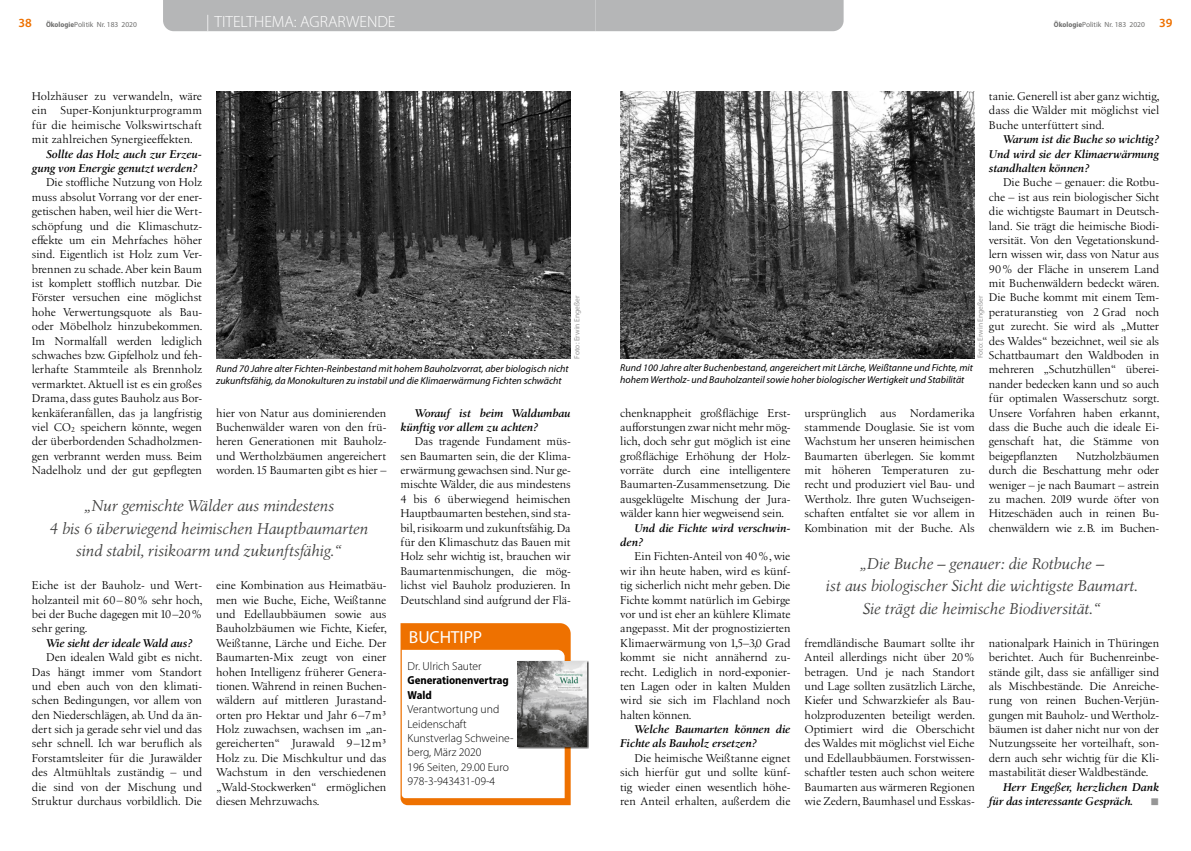
<style>
.page{position:relative;width:1191px;height:851px;background:#fff}
.page>*{position:absolute;margin:0;border:0;box-sizing:border-box;transform-origin:0 0}
.t1{font:17.5px "Myriad Pro";letter-spacing:-.005em;color:#fff}
.t2{font:italic 16.25px/22.5px "Birka LT Pro";letter-spacing:-.01em;color:#414140;text-align:center}
.t3{font:300 16.25px "Myriad Pro";color:#fff}
.t4{font:11.62px/14.4px "Birka LT Pro";color:#000;text-align:justify}
.t5{font:italic 600 11.62px/14.4px "Birka LT Pro";color:#000}
.t6{font:300 11.62px/14.4px "Myriad Pro";color:#000}
.t7{font:700 semi-condensed 11.62px/14.4px "Myriad Pro";letter-spacing:-.005em;color:#000}
.t8{font:11.62px "Wingdings";color:#969696}
.t9{font:italic 10px/12px "Myriad Pro";color:#000}
.t10{font:7.5px "Myriad Pro";color:#6f6f6e}
.t11{font:7.5px "Myriad Pro";color:#969696}
.s1{font-weight:600;font-size:12.5px;color:#ee7100}
.s2{font-weight:700;font-stretch:semi-condensed}
</style>
<div class="page">
<div style="left:163px;top:0;width:680px;height:31px;background:#b5b6b7"></div>
<svg style="left:400px;top:623px;width:170px;height:182px"></svg>
<div style="left:517px;top:660px;width:72px;height:88px;background:#000;opacity:.75"></div>
<img style="left:517px;top:661px;width:69px;height:85px">
<img style="left:620px;top:91px;width:354px;height:267px">
<img style="left:216px;top:91px;width:354px;height:267px">
<p class="t10" style="left:18px;top:20px;width:120px"><span class="s1">38</span> <span class="s2">Ökologie</span>Politik Nr. 183 2020</p>
<h2 class="t3" style="left:206px;top:12px;width:191px">| TITELTHEMA: AGRARWENDE</h2>
<p class="t10" style="left:1054px;top:20px;width:120px"><span class="s2">Ökologie</span>Politik Nr. 183 2020 <span class="s1">39</span></p>
<p class="t4" style="left:32px;top:89px;width:172px">Holzhäuser zu verwandeln, wäre ein Super-Konjunkturprogramm für die heimische Volkswirtschaft mit zahlreichen Synergieeffekten.</p>
<p class="t5" style="left:32px;top:147px;width:172px;text-indent:14px">Sollte das Holz auch zur Erzeu&shy;gung von Energie genutzt werden?</p>
<p class="t4" style="left:32px;top:175px;width:172px;text-indent:14px">Die stoffliche Nutzung von Holz muss absolut Vorrang vor der ener&shy;getischen haben, weil hier die Wert&shy;schöpfung und die Klimaschutz&shy;effekte um ein Mehrfaches höher sind. Eigentlich ist Holz zum Ver&shy;brennen zu schade. Aber kein Baum ist komplett stofflich nutzbar. Die Förster versuchen eine möglichst hohe Verwertungsquote als Bau&shy;oder Möbelholz hinzubekommen.<br>Im Normalfall werden lediglich schwaches bzw. Gipfelholz und feh&shy;lerhafte Stammteile als Brennholz vermarktet. Aktuell ist es ein großes Drama, dass gutes Bauholz aus Bor&shy;kenkäferanfällen, das ja langfristig viel CO<sub>2</sub> speichern könnte, wegen der überbordenden Schadholzmen&shy;gen verbrannt werden muss. Beim Nadelholz und der gut gepflegten</p>
<p class="t4" style="left:989px;top:89px;width:172px">tanie. Generell ist aber ganz wichtig, dass die Wälder mit möglichst viel Buche unterfüttert sind.</p>
<p class="t5" style="left:989px;top:132px;width:172px;text-align:justify;text-indent:14px">Warum ist die Buche so wichtig?<br>Und wird sie der Klimaerwärmung standhalten können?</p>
<p class="t4" style="left:989px;top:175px;width:172px;text-indent:14px">Die Buche – genauer: die Rotbu&shy;che – ist aus rein biologischer Sicht die wichtigste Baumart in Deutsch&shy;land. Sie trägt die heimische Biodi&shy;versität. Von den Vegetationskund&shy;lern wissen wir, dass von Natur aus 90% der Fläche in unserem Land mit Buchenwäldern bedeckt wären.<br>Die Buche kommt mit einem Tem&shy;peraturanstieg von 2 Grad noch gut zurecht. Sie wird als „Mutter des Waldes“ bezeichnet, weil sie als Schattbaumart den Waldboden in mehreren „Schutzhüllen“ überei&shy;nander bedecken kann und so auch für optimalen Wasserschutz sorgt.<br>Unsere Vorfahren haben erkannt, dass die Buche auch die ideale Ei&shy;genschaft hat, die Stämme von beigepflanzten</p>
<p class="t11" style="left:572px;top:358px;width:64px;rotate:-90deg">Foto: Erwin Engeßer</p>
<p class="t11" style="left:975px;top:358px;width:64px;rotate:-90deg">Foto: Erwin Engeßer</p>
<p class="t9" style="left:620px;top:362px;width:354px">Rund 100 Jahre alter Buchenbestand, angereichert mit Lärche, Weißtanne und Fichte, mit hohem Wertholz- und Bauholzanteil sowie hoher biologischer Wertigkeit und Stabilität</p>
<p class="t9" style="left:216px;top:362px;width:354px">Rund 70 Jahre alter Fichten-Reinbestand mit hohem Bauholzvorrat, aber biologisch nicht zukunftsfähig, da Monokulturen zu instabil und die Klimaerwärmung Fichten schwächt</p>
<p class="t4" style="left:620px;top:405px;width:172px">chenknappheit großflächige Erst&shy;aufforstungen zwar nicht mehr mög&shy;lich, doch sehr gut möglich ist eine großflächige Erhöhung der Holz&shy;vorräte durch eine intelligentere Baumarten-Zusammensetzung. Die ausgeklügelte Mischung der Jura&shy;wälder kann hier wegweisend sein.</p>
<p class="t5" style="left:620px;top:520px;width:172px;text-indent:14px">Und die Fichte wird verschwin&shy;den?</p>
<p class="t4" style="left:620px;top:549px;width:172px;text-indent:14px">Ein Fichten-Anteil von 40%, wie wir ihn heute haben, wird es künf&shy;tig sicherlich nicht mehr geben. Die Fichte kommt natürlich im Gebirge vor und ist eher an kühlere Klimate angepasst. Mit der prognostizierten Klimaerwärmung von 1,5–3,0 Grad kommt sie nicht annähernd zu&shy;recht. Lediglich in nord-exponier&shy;ten Lagen oder in kalten Mulden wird sie sich im Flachland noch halten können.</p>
<p class="t5" style="left:620px;top:722px;width:172px;text-indent:14px">Welche Baumarten können die<br>Fichte als Bauholz ersetzen?</p>
<p class="t4" style="left:620px;top:750px;width:172px;text-indent:14px">Die heimische Weißtanne eignet sich hierfür gut und sollte künf&shy;tig wieder einen wesentlich höhe&shy;ren Anteil erhalten, außerdem die</p>
<p class="t4" style="left:804px;top:405px;width:172px">ursprünglich aus Nordamerika stammende Douglasie. Sie ist vom Wachstum her unseren heimischen Baumarten überlegen. Sie kommt mit höheren Temperaturen zu&shy;recht und produziert viel Bau- und Wertholz. Ihre guten Wuchseigen&shy;schaften entfaltet sie vor allem in Kombination mit der Buche. Als</p>
<p class="t4" style="left:216px;top:405px;width:172px">hier von Natur aus dominierenden Buchenwälder waren von den frü&shy;heren Generationen mit Bauholz&shy;und Wertholzbäumen angereichert worden. 15 Baumarten gibt es hier –</p>
<p class="t5" style="left:400px;top:405px;width:172px;text-indent:14px">Worauf ist beim Waldumbau künftig vor allem zu achten?</p>
<p class="t4" style="left:400px;top:434px;width:172px;text-indent:14px">Das tragende Fundament müs&shy;sen Baumarten sein, die der Klima&shy;erwärmung gewachsen sind. Nur ge&shy;mischte Wälder, die aus mindestens 4 bis 6 überwiegend heimischen Hauptbaumarten bestehen, sind sta&shy;bil, risikoarm und zukunftsfähig. Da für den Klimaschutz das Bauen mit Holz sehr wichtig ist, brauchen wir Baumartenmischungen, die mög&shy;lichst viel Bauholz produzieren. In Deutschland sind aufgrund der Flä-</p>
<p class="t4" style="left:989px;top:448px;width:172px;text-indent:87px">Nutzholzbäumen durch die Beschattung mehr oder weniger – je nach Baumart – astrein zu machen. 2019 wurde öfter von Hitzeschäden auch in reinen Bu&shy;chenwäldern wie z.B. im Buchen-</p>
<h2 class="t2" style="left:50px;top:494px;width:320px">„Nur gemischte Wälder aus mindestens<br>4 bis 6 überwiegend heimischen Hauptbaumarten sind stabil, risikoarm und zukunftsfähig.“</h2>
<h2 class="t2" style="left:826px;top:552px;width:314px">„Die Buche – genauer: die Rotbuche –<br>ist aus biologischer Sicht die wichtigste Baumart.<br>Sie trägt die heimische Biodiversität.“</h2>
<p class="t4" style="left:32px;top:578px;width:172px">Eiche ist der Bauholz- und Wert&shy;holzanteil mit 60–80% sehr hoch, bei der Buche dagegen mit 10–20% sehr gering.</p>
<p class="t5" style="left:46px;top:635px;width:148px">Wie sieht der ideale Wald aus?</p>
<p class="t4" style="left:32px;top:650px;width:172px;text-indent:14px">Den idealen Wald gibt es nicht.<br>Das hängt immer vom Standort und eben auch von den klimati&shy;schen Bedingungen, vor allem von den Niederschlägen, ab. Und da än&shy;dert sich ja gerade sehr viel und das sehr schnell. Ich war beruflich als Forstamtsleiter für die Jurawälder des Altmühltals zuständig – und die sind von der Mischung und Struktur durchaus vorbildlich. Die</p>
<p class="t4" style="left:216px;top:578px;width:172px">eine Kombination aus Heimatbäu&shy;men wie Buche, Eiche, Weißtanne und Edellaubbäumen sowie aus Bauholzbäumen wie Fichte, Kiefer, Weißtanne, Lärche und Eiche. Der Baumarten-Mix zeugt von einer hohen Intelligenz früherer Genera&shy;tionen. Während in reinen Buchen&shy;wäldern auf mittleren Jurastand&shy;orten pro Hektar und Jahr 6–7m³<br>Holz zuwachsen, wachsen im „an&shy;gereicherten“ Jurawald 9–12m³<br>Holz zu. Die Mischkultur und das Wachstum in den verschiedenen „Wald-Stockwerken“ ermöglichen diesen Mehrzuwachs.</p>
<h1 class="t1" style="left:409px;top:626px;width:75px">BUCHTIPP</h1>
<p class="t6" style="left:407px;top:658px;width:76px">Dr. Ulrich Sauter</p>
<p class="t7" style="left:407px;top:673px;width:103px">Generationenvertrag<br>Wald</p>
<p class="t6" style="left:407px;top:702px;width:107px">Verantwortung und<br>Leidenschaft<br>Kunstverlag Schweine&shy;berg, März 2020<br>196 Seiten, 29.00 Euro<br>978-3-943431-09-4</p>
<p class="t4" style="left:804px;top:635px;width:172px">fremdländische Baumart sollte ihr Anteil allerdings nicht über 20% betragen. Und je nach Standort und Lage sollten zusätzlich Lärche, Kiefer und Schwarzkiefer als Bau&shy;holzproduzenten beteiligt werden.<br>Optimiert wird die Oberschicht des Waldes mit möglichst viel Eiche und Edellaubbäumen. Forstwissen&shy;schaftler testen auch schon weitere Baumarten aus wärmeren Regionen wie Zedern, Baumhasel und Esskas-</p>
<p class="t4" style="left:989px;top:635px;width:172px">nationalpark Hainich in Thüringen berichtet. Auch für Buchenreinbe&shy;stände gilt, dass sie anfälliger sind als Mischbestände. Die Anreiche&shy;rung von reinen Buchen-Verjün&shy;gungen mit Bauholz- und Wertholz&shy;bäumen ist daher nicht nur von der Nutzungsseite her vorteilhaft, son&shy;dern auch sehr wichtig für die Kli&shy;mastabilität dieser Waldbestände.</p>
<p class="t5" style="left:989px;top:779px;width:172px;text-indent:14px">Herr Engeßer, herzlichen Dank für das interessante Gespräch.</p>
<p class="t8" style="left:1150px;top:795px;width:10px">■</p>
</div>
